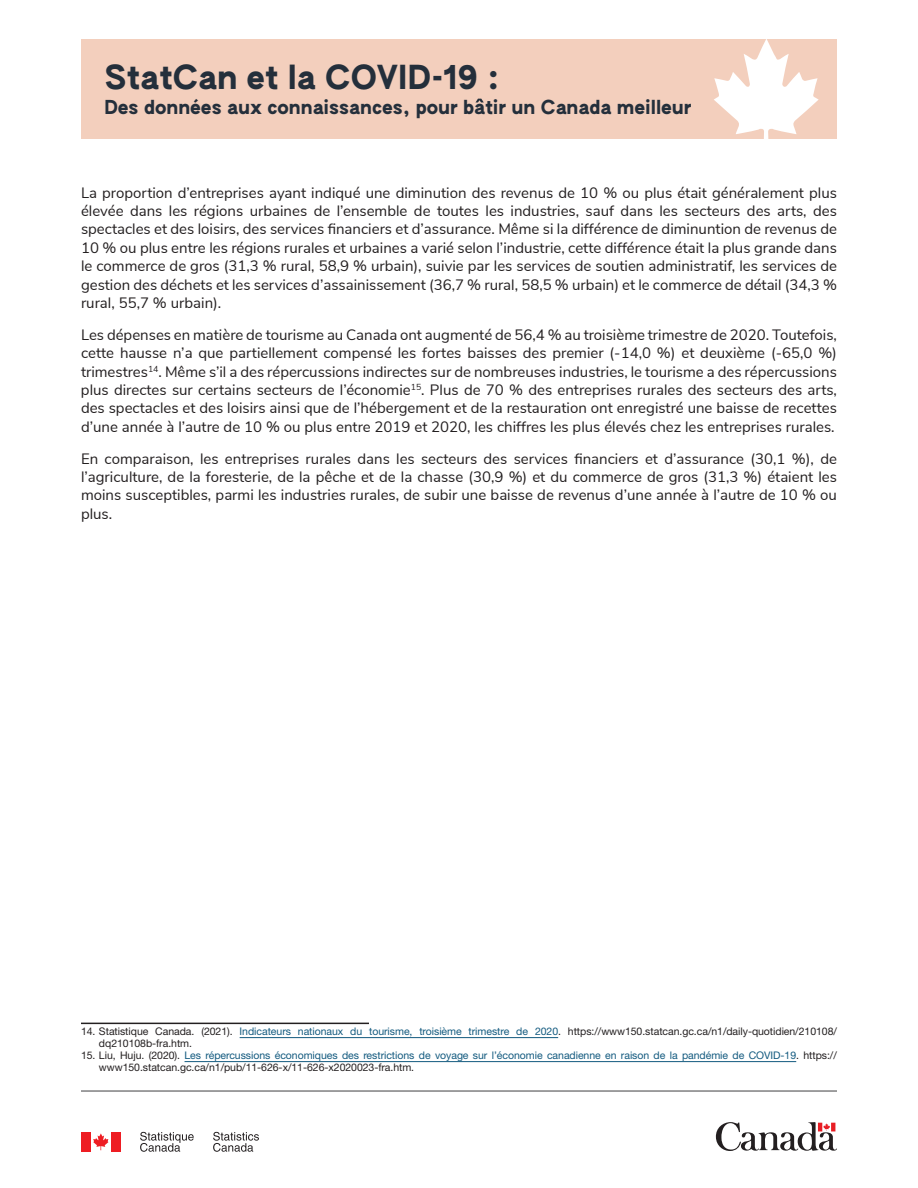
<style>
.page{position:relative;width:918px;height:1188px;background:#fff}
.page>*{position:absolute;margin:0;border:0;box-sizing:border-box;transform-origin:0 0}
.t1{font:32.25px "AUTHENTIC Sans 150";letter-spacing:-.005em;color:#242f3b}
.t2{font:18.75px "AUTHENTIC Sans 150";letter-spacing:-.005em;color:#242f3b}
.t3{font:15px/18.3px "Nunito Sans";color:#231f20;text-align:justify}
.t4{font:10.5px/12px "Helvetica Neue LT Std";letter-spacing:-.005em;color:#135a7f}
.t5{font:10.5px/12px "Helvetica Neue LT Std";letter-spacing:-.005em;color:#231f20}
.s1{color:#135a7f}
.s2{color:#231f20}
</style>
<div class="page">
<svg style="left:93px;top:1133px;width:16px;height:17px"></svg>
<div style="left:81px;top:1132px;width:10px;height:20px;background:#ee1d23"></div>
<div style="left:111px;top:1132px;width:10px;height:20px;background:#ee1d23"></div>
<svg style="left:140px;top:1132px;width:54px;height:20px"></svg>
<svg style="left:213px;top:1132px;width:46px;height:20px"></svg>
<svg style="left:716px;top:1122px;width:121px;height:29px"></svg>
<hr style="left:81px;top:1023px;width:288px;height:1px;background:#231f20">
<hr style="left:240px;top:1037px;width:318px;height:1px;background:#135a7f">
<hr style="left:185px;top:1061px;width:611px;height:1px;background:#135a7f">
<hr style="left:81px;top:1091px;width:756px;height:1px;background:#404042">
<div style="left:81px;top:39px;width:756px;height:100px;background:#f3cfbd"></div>
<svg style="left:714px;top:39px;width:105px;height:100px"></svg>
<svg style="left:476px;top:99px;width:8px;height:3px"></svg>
<h1 class="t1" style="left:104px;top:56px;width:397px">StatCan et la COVID-19 :</h1>
<p class="t2" style="left:104px;top:95px;width:588px">Des données aux connaissances, pour batir un Canada meilleur</p>
<p class="t3" style="left:81px;top:182px;width:758px">La proportion d’entreprises ayant indiqué une diminution des revenus de 10 % ou plus était généralement plus élevée dans les régions urbaines de l’ensemble de toutes les industries, sauf dans les secteurs des arts, des spectacles et des loisirs, des services financiers et d’assurance. Même si la différence de diminuntion de revenus de 10 % ou plus entre les régions rurales et urbaines a varié selon l’industrie, cette différence était la plus grande dans le commerce de gros (31,3 % rural, 58,9 % urbain), suivie par les services de soutien administratif, les services de gestion des déchets et les services d’assainissement (36,7 % rural, 58,5 % urbain) et le commerce de détail (34,3 % rural, 55,7 % urbain).</p>
<p class="t3" style="left:81px;top:325px;width:758px">Les dépenses en matière de tourisme au Canada ont augmenté de 56,4 % au troisième trimestre de 2020. Toutefois, cette hausse n’a que partiellement compensé les fortes baisses des premier (-14,0 %) et deuxième (-65,0 %) trimestres<sup>14</sup>. Même s’il a des répercussions indirectes sur de nombreuses industries, le tourisme a des répercussions plus directes sur certains secteurs de l’économie<sup>15</sup>. Plus de 70 % des entreprises rurales des secteurs des arts, des spectacles et des loisirs ainsi que de l’hébergement et de la restauration ont enregistré une baisse de recettes d’une année à l’autre de 10 % ou plus entre 2019 et 2020, les chiffres les plus élevés chez les entreprises rurales.</p>
<p class="t3" style="left:81px;top:448px;width:758px">En comparaison, les entreprises rurales dans les secteurs des services financiers et d’assurance (30,1 %), de l’agriculture, de la foresterie, de la pêche et de la chasse (30,9 %) et du commerce de gros (31,3 %) étaient les moins susceptibles, parmi les industries rurales, de subir une baisse de revenus d’une année à l’autre de 10 % ou plus.</p>
<p class="t5" style="left:99px;top:1025px;width:739px;text-indent:-18px">14. Statistique Canada. (2021). <span class="s1">Indicateurs nationaux du tourisme, troisième trimestre de 2020</span>. https://www150.statcan.gc.ca/n1/daily-quotidien/210108/ dq210108b-fra.htm.</p>
<p class="t4" style="left:99px;top:1049px;width:739px;text-indent:-18px"><span class="s2">15. Liu, Huju. (2020).</span> Les répercussions économiques des restrictions de voyage sur l’économie canadienne en raison de la pandémie de COVID-19<span class="s2">. https:// www150.statcan.gc.ca/n1/pub/11-626-x/11-626-x2020023-fra.htm.</span></p>
</div>
